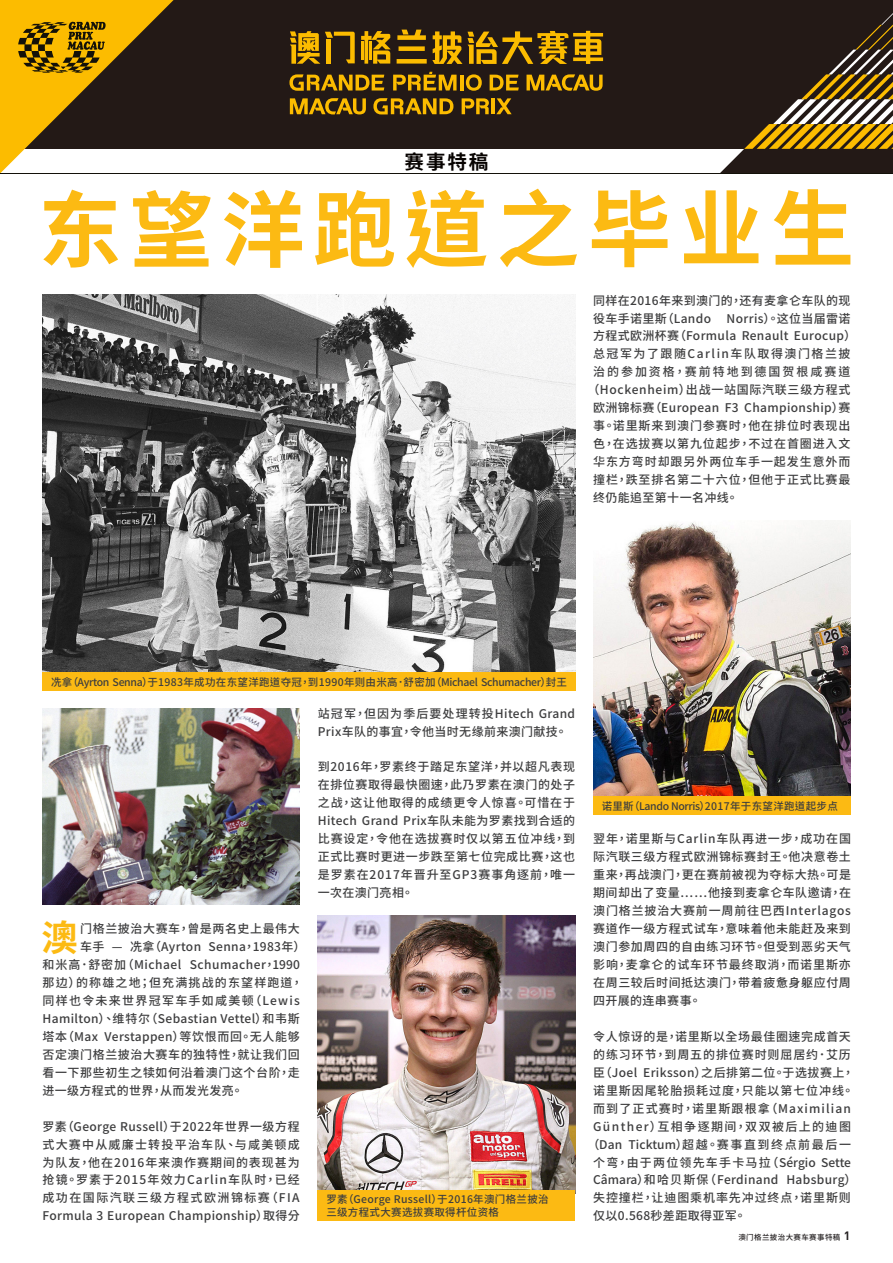
<style>
.page{position:relative;width:893px;height:1263px;background:#fff}
.page>*{position:absolute;margin:0;border:0;box-sizing:border-box;transform-origin:0 0}
.CN_Title{font:700 83.25px "Noto Sans CJ Ktc";letter-spacing:.095em;color:#fcba13}
.CN_Body{font:700 36.3px "Noto Sans CJ Ktc";color:#fcba13}
.E-Title{font:700 19.5px "Noto Sans CJ Ksc";color:#070301}
.CN_Body-2{font:500 12px/18px "Noto Sans CJ Ktc";letter-spacing:.05em;color:#3e3e3f;text-align:justify}
.CN_Body-3{font:500 12px/18px "Noto Sans CJ Ktc";letter-spacing:.03em;color:#3e3e3f}
.CN_Body-4{font:500 12px "Noto Sans CJ Ktc";letter-spacing:.075em;color:#3e3e3f}
.CN_Body-5{font:500 12px "Noto Sans CJ Ktc";letter-spacing:.07em;color:#3e3e3f}
.CN_Body-6{font:500 12px "Noto Sans CJ Ktc";letter-spacing:.095em;color:#3e3e3f}
.CN_Body-7{font:500 12px "Noto Sans CJ Ktc";letter-spacing:.1em;color:#3e3e3f}
.CN_Body-8{font:500 12px "Noto Sans CJ Ktc";letter-spacing:.13em;color:#3e3e3f}
.CN_Body-9{font:500 12px "Noto Sans CJ Ktc";letter-spacing:.115em;color:#3e3e3f}
.CN_Body-10{font:500 12px "Noto Sans CJ Ktc";letter-spacing:.105em;color:#3e3e3f}
.CN_Body-11{font:500 12px "Noto Sans CJ Ktc";letter-spacing:.125em;color:#3e3e3f}
.CN_Body-12{font:500 12px "Noto Sans CJ Ktc";letter-spacing:.165em;color:#3e3e3f}
.CN_Caption{font:500 10.5px/13.5px "Noto Sans CJ Ktc";letter-spacing:.03em;color:#3e3e3f}
.t1{font:500 7.5px "Noto Sans CJ Ktc";letter-spacing:.05em;color:#231f20}
.s1{font-family:"DIN Pro";font-weight:700;font-size:12px}
</style>
<div class="page">
<div style="left:0;top:0;width:893px;height:149px;background:#231916"></div>
<svg style="left:720px;top:13px;width:173px;height:160px"></svg>
<hr style="left:0;top:173px;width:893px;height:1px;background:#131109">
<svg style="left:0;top:0;width:174px;height:173px"></svg>
<svg style="left:290px;top:98px;width:76px;height:16px"></svg>
<hr style="left:491px;top:98px;width:4px;height:16px;background:#fcbc00">
<svg style="left:496px;top:98px;width:16px;height:16px"></svg>
<svg style="left:462px;top:98px;width:27px;height:16px"></svg>
<svg style="left:373px;top:98px;width:80px;height:16px"></svg>
<svg style="left:526px;top:74px;width:77px;height:17px"></svg>
<svg style="left:289px;top:74px;width:95px;height:17px"></svg>
<hr style="left:460px;top:75px;width:3px;height:15px;background:#fcbc00">
<svg style="left:466px;top:74px;width:16px;height:17px"></svg>
<svg style="left:393px;top:72px;width:64px;height:18px"></svg>
<svg style="left:490px;top:75px;width:29px;height:15px"></svg>
<svg style="left:361px;top:31px;width:30px;height:33px"></svg>
<svg style="left:468px;top:31px;width:135px;height:33px"></svg>
<svg style="left:397px;top:30px;width:65px;height:34px"></svg>
<svg style="left:290px;top:31px;width:65px;height:33px"></svg>
<img style="left:43px;top:295px;width:532px;height:377px">
<img style="left:42px;top:708px;width:258px;height:196px">
<img style="left:318px;top:915px;width:257px;height:275px">
<img style="left:593px;top:520px;width:257px;height:277px">
<div style="left:43px;top:672px;width:533px;height:19px;background:#fcba13"></div>
<div style="left:593px;top:797px;width:257px;height:18px;background:#fcba13"></div>
<div style="left:318px;top:1190px;width:257px;height:30px;background:#fcba13"></div>
<p class="E-Title" style="left:405px;top:151px;width:85px">赛事特稿</p>
<p class="CN_Title" style="left:38px;top:183px;width:818px">东望洋跑道之毕业生</p>
<p class="CN_Body-3" style="left:593px;top:291px;width:259px">同样在2016年来到澳门的，还有麦拿仑车队的现役车手诺里斯（Lando</p>
<p class="CN_Body-3" style="left:727px;top:309px;width:125px">Norris）。这位当届雷诺</p>
<p class="CN_Body-3" style="left:593px;top:327px;width:264px">方程式欧洲杯赛（Formula Renault Eurocup）</p>
<p class="CN_Body-11" style="left:593px;top:347px;width:259px">总冠军为了跟随Carlin车队取得澳门格兰披</p>
<p class="CN_Body-12" style="left:593px;top:365px;width:259px">治的参加资格，赛前特地到德国贺根咸赛道</p>
<p class="CN_Body-2" style="left:588px;top:381px;width:264px">（Hockenheim）出战一站国际汽联三级方程式</p>
<p class="CN_Body-3" style="left:593px;top:399px;width:259px">欧洲锦标赛（European F3 Championship）赛</p>
<p class="CN_Body-5" style="left:593px;top:419px;width:259px">事。诺里斯来到澳门参赛时，他在排位时表现出</p>
<p class="CN_Body-5" style="left:593px;top:437px;width:259px">色，在选拔赛以第九位起步，不过在首圈进入文</p>
<p class="CN_Body-4" style="left:593px;top:455px;width:259px">华东方弯时却跟另外两位车手一起发生意外而</p>
<p class="CN_Body-5" style="left:593px;top:473px;width:259px">撞栏，跌至排名第二十六位，但他于正式比赛最</p>
<p class="CN_Body-3" style="left:593px;top:489px;width:146px">终仍能追至第十一名冲线。</p>
<p class="CN_Caption" style="left:51px;top:675px;width:517px">冼拿（Ayrton Senna）于1983年成功在东望洋跑道夺冠，到1990年则由米高．舒密加（Michael Schumacher）封王</p>
<p class="CN_Body" style="left:41px;top:917px;width:38px">澳</p>
<p class="CN_Body-2" style="left:80px;top:920px;width:221px">门格兰披治大赛车，曾是两名史上最伟大</p>
<p class="CN_Body-3" style="left:80px;top:938px;width:227px">车手 — 冼拿（Ayrton Senna，1983年）</p>
<p class="CN_Body-2" style="left:43px;top:956px;width:259px">和米高．舒密加（Michael Schumacher，1990</p>
<p class="CN_Body-6" style="left:43px;top:976px;width:262px">那边）的称雄之地；但充满挑战的东望样跑道，</p>
<p class="CN_Body-10" style="left:43px;top:994px;width:259px">同样也令未来世界冠军车手如咸美顿（Lewis</p>
<p class="CN_Body-3" style="left:43px;top:1010px;width:259px">Hamilton）、维特尔（Sebastian Vettel）和韦斯</p>
<p class="CN_Body-3" style="left:43px;top:1028px;width:259px">塔本（Max Verstappen）等饮恨而回。无人能够</p>
<p class="CN_Body-2" style="left:43px;top:1045px;width:259px">否定澳门格兰披治大赛车的独特性，就让我们回</p>
<p class="CN_Body-2" style="left:43px;top:1063px;width:259px">看一下那些初生之犊如何沿着澳门这个台阶，走</p>
<p class="CN_Body-3" style="left:43px;top:1081px;width:202px">进一级方程式的世界，从而发光发亮。</p>
<p class="CN_Body-2" style="left:43px;top:1117px;width:259px">罗素（George Russell）于2022年世界一级方程式大赛中从威廉士转投平治车队、与咸美顿成为队友，他在2016年来澳作赛期间的表现甚为抢镜。罗素于2015年效力Carlin车队时，已经成功在国际汽联三级方程式欧洲锦标赛（FIA Formula 3 European Championship）取得分</p>
<p class="CN_Body-3" style="left:318px;top:704px;width:259px">站冠军，但因为季后要处理转投Hitech Grand<br>Prix车队的事宜，令他当时无缘前来澳门献技。</p>
<p class="CN_Body-2" style="left:318px;top:758px;width:259px">到2016年，罗素终于踏足东望洋，并以超凡表现在排位赛取得最快圈速，此乃罗素在澳门的处子之战，这让他取得的成绩更令人惊喜。可惜在于Hitech Grand Prix车队未能为罗素找到合适的比赛设定，令他在选拔赛时仅以第五位冲线，到正式比赛时更进一步跌至第七位完成比赛，这也是罗素在2017年晋升至GP3赛事角逐前，唯一一次在澳门亮相。</p>
<p class="CN_Caption" style="left:326px;top:1192px;width:224px">罗素（George Russell）于2016年澳门格兰披治三级方程式大赛选拔赛取得杆位资格</p>
<p class="CN_Caption" style="left:602px;top:800px;width:238px">诺里斯（Lando Norris）2017年于东望洋跑道起步点</p>
<p class="CN_Body-2" style="left:593px;top:830px;width:259px">翌年，诺里斯与Carlin车队再进一步，成功在国际汽联三级方程式欧洲锦标赛封王。他决意卷土重来，再战澳门，更在赛前被视为夺标大热。可是期间却出了变量⋯⋯他接到麦拿仑车队邀请，在澳门格兰披治大赛前一周前往巴西Interlagos赛道作一级方程式试车，意味着他未能赶及来到澳门参加周四的自由练习环节。但受到恶劣天气影响，麦拿仑的试车环节最终取消，而诺里斯亦在周三较后时间抵达澳门，带着疲惫身躯应付周四开展的连串赛事。</p>
<p class="CN_Body-2" style="left:593px;top:1028px;width:259px">令人惊讶的是，诺里斯以全场最佳圈速完成首天</p>
<p class="CN_Body-4" style="left:593px;top:1047px;width:259px">的练习环节，到周五的排位赛时则屈居约．艾历</p>
<p class="CN_Body-3" style="left:593px;top:1063px;width:262px">臣（Joel Eriksson）之后排第二位。于选拔赛上，</p>
<p class="CN_Body-4" style="left:593px;top:1083px;width:262px">诺里斯因尾轮胎损耗过度，只能以第七位冲线。</p>
<p class="CN_Body-6" style="left:593px;top:1101px;width:259px">而到了正式赛时，诺里斯跟根拿（Maximilian</p>
<p class="CN_Body-9" style="left:593px;top:1119px;width:259px">Günther）互相争逐期间，双双被后上的迪图</p>
<p class="CN_Body-8" style="left:588px;top:1137px;width:265px">（Dan Ticktum）超越。赛事直到终点前最后一</p>
<p class="CN_Body-7" style="left:593px;top:1155px;width:259px">个弯，由于两位领先车手卡马拉（Sérgio Sette</p>
<p class="CN_Body-3" style="left:593px;top:1171px;width:265px">Câmara）和哈贝斯保（Ferdinand Habsburg）</p>
<p class="CN_Body-4" style="left:593px;top:1191px;width:259px">失控撞栏，让迪图乘机率先冲过终点，诺里斯则</p>
<p class="CN_Body-3" style="left:593px;top:1207px;width:154px">仅以0.568秒差距取得亚军。</p>
<p class="t1" style="left:738px;top:1233px;width:114px">澳门格兰披治大赛车赛事特稿 <span class="s1">1</span></p>
</div>
